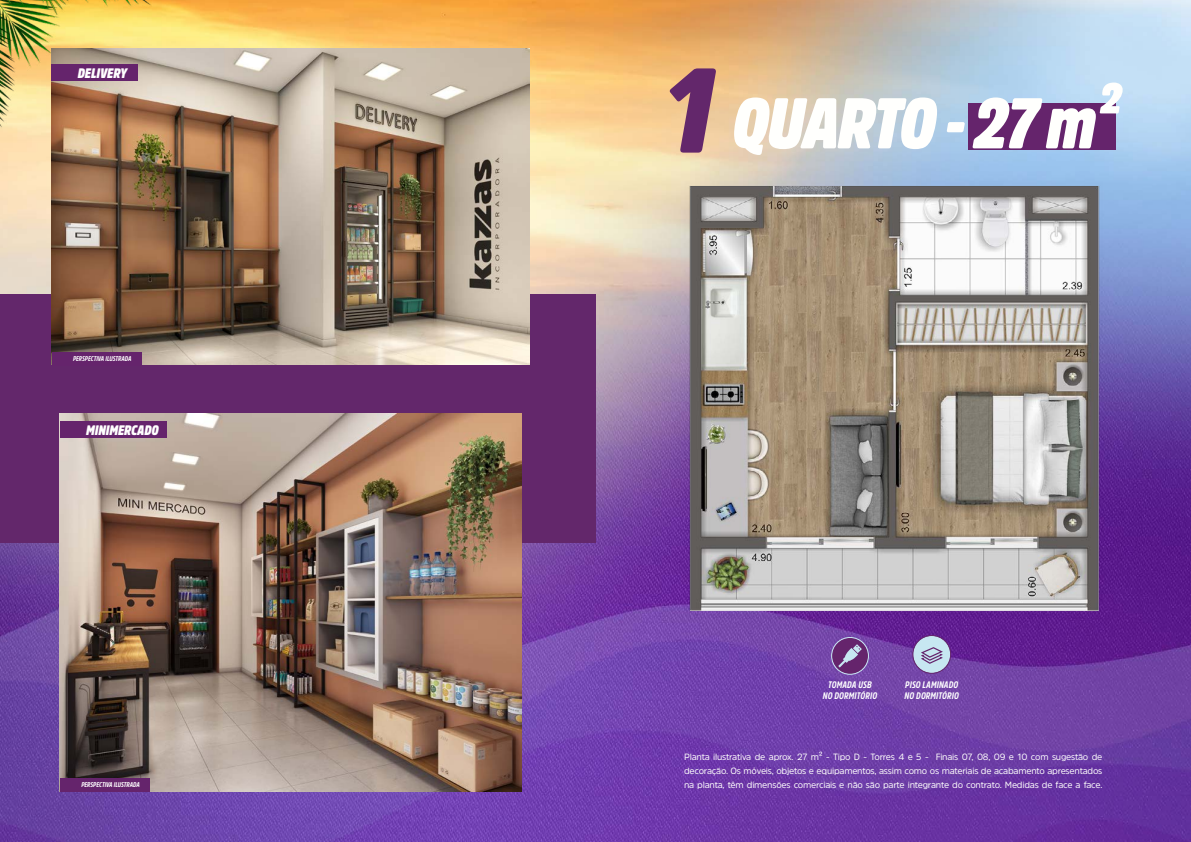
<style>
.page{position:relative;width:1191px;height:842px;background:#fff}
.page>*{position:absolute;margin:0;border:0;box-sizing:border-box;transform-origin:0 0}
.t1{font:italic 900 118.9px "Amsi Pro Cond";color:#63276b}
.t2{font:italic 900 70.9px "Amsi Pro Cond";letter-spacing:-.025em;color:#fffffd}
.t3{font:italic 900 13.6px "Amsi Pro Cond";color:#fff}
.t4{font:italic 700 9.5px/10.9px "Amsi Pro Cond";letter-spacing:.02em;color:#fff;text-align:center}
.t5{font:9.1px/14px "Amsi Pro";letter-spacing:-.025em;color:#fffffd;text-align:justify}
.t6{font:italic 700 6.9px "Amsi Pro Cond";color:#fff}
</style>
<div class="page">
<img style="left:0;top:0;width:1191px;height:842px">
<img style="left:0;top:0;width:161px;height:140px">
<div style="left:0;top:294px;width:595px;height:249px;background:#63276b"></div>
<img style="left:60px;top:414px;width:461px;height:377px">
<div style="left:60px;top:421px;width:107px;height:17px;background:#65246c"></div>
<div style="left:60px;top:778px;width:90px;height:13px;background:#65246c"></div>
<img style="left:52px;top:48px;width:478px;height:317px">
<div style="left:52px;top:64px;width:86px;height:16px;background:#65246c"></div>
<div style="left:52px;top:352px;width:89px;height:13px;background:#65246c"></div>
<div style="left:968px;top:103px;width:148px;height:46px;background:#65246c"></div>
<div style="left:913px;top:636px;width:37px;height:37px;background:#c7e7f1;border-radius:50%"></div>
<div style="left:912px;top:635px;width:39px;height:39px;border:1px solid #64276b;border-radius:50%"></div>
<svg style="left:921px;top:647px;width:21px;height:17px"></svg>
<div style="left:832px;top:638px;width:36px;height:36px;background:#65246c;border-radius:50%"></div>
<div style="left:831px;top:637px;width:38px;height:38px;border:1px solid #c9e7f1;border-radius:50%"></div>
<svg style="left:838px;top:644px;width:24px;height:23px"></svg>
<img style="left:684px;top:182px;width:418px;height:436px">
<h3 class="t3" style="left:78px;top:64px;width:51px">DELIVERY</h3>
<p class="t6" style="left:73px;top:354px;width:60px">PERSPECTIVA ILUSTRADA</p>
<h3 class="t3" style="left:86px;top:421px;width:74px">MINIMERCADO</h3>
<p class="t6" style="left:81px;top:780px;width:60px">PERSPECTIVA ILUSTRADA</p>
<h1 class="t1" style="left:661px;top:29px;width:53px">1</h1>
<h2 class="t2" style="left:731px;top:75px;width:387px">QUARTO - 27 m²</h2>
<p class="t4" style="left:823px;top:679px;width:56px">TOMADA USB<br>NO DORMITÓRIO</p>
<p class="t4" style="left:904px;top:679px;width:56px;text-align:left">PISO LAMINADO<br>NO DORMITÓRIO</p>
<p class="t5" style="left:684px;top:749px;width:420px">Planta ilustrativa de aprox. 27 m² - Tipo D - Torres 4 e 5 - Finais 07, 08, 09 e 10 com sugestão de decoração. Os móveis, objetos e equipamentos, assim como os materiais de acabamento apresentados na planta, têm dimensões comerciais e não são parte integrante do contrato. Medidas de face a face.</p>
</div>
